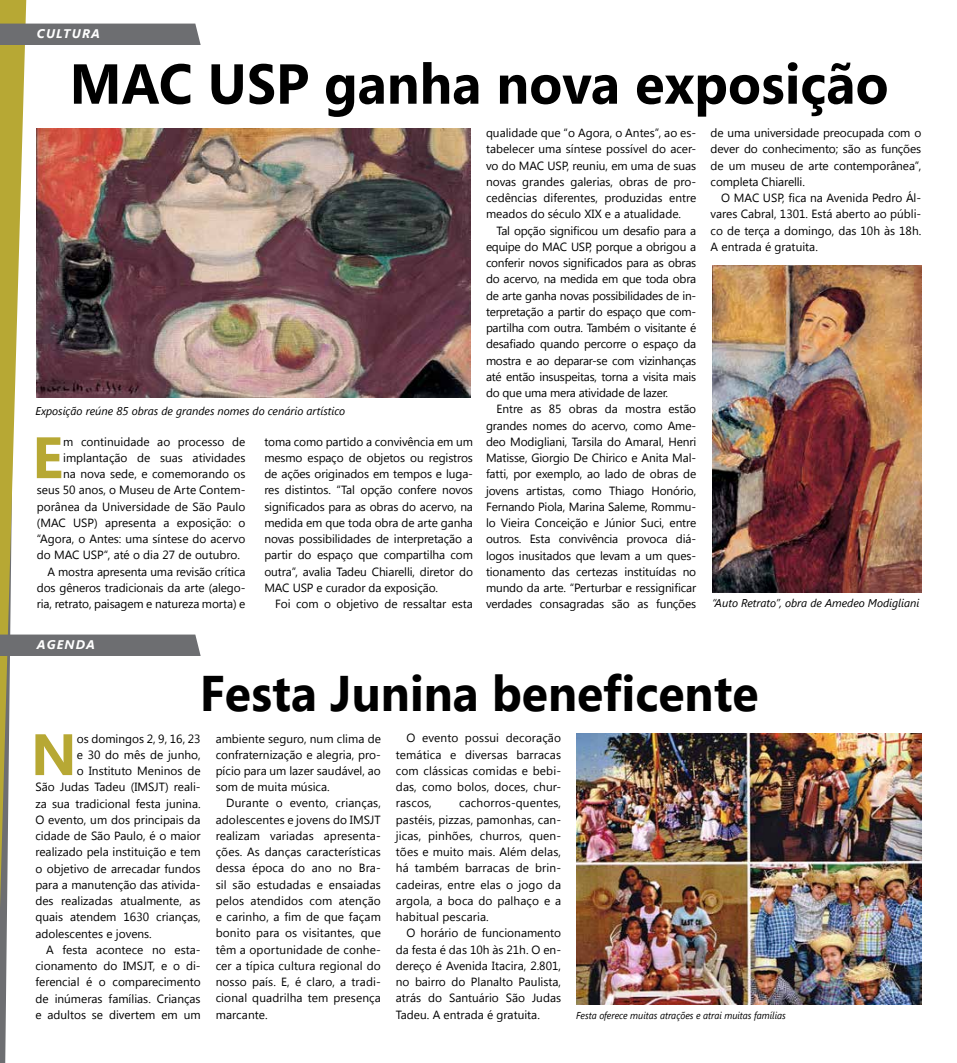
<style>
.page{position:relative;width:957px;height:1063px;background:#fff}
.page>*{position:absolute;margin:0;border:0;box-sizing:border-box;transform-origin:0 0}
.t1{font:700 58.25px "Segoe UI";color:#b7a834}
.t2{font:700 56.25px "Segoe UI";color:#000;scale:.96 1}
.t3{font:700 50px "Segoe UI";color:#000;scale:.96 1}
.t4{font:italic 700 12.5px "Segoe UI";letter-spacing:.1em;color:#fff}
.t5{font:11.88px/16.2px "Segoe UI";color:#000;text-align:justify}
.t6{font:italic 11.25px "Segoe UI";color:#000}
.t7{font:italic 10px "Segoe UI";color:#000;scale:.93 1}
</style>
<div class="page">
<svg style="left:0;top:0;width:201px;height:1063px"></svg>
<img style="left:576px;top:734px;width:345px;height:271px">
<img style="left:37px;top:129px;width:433px;height:268px">
<img style="left:712px;top:265px;width:209px;height:327px">
<p class="t4" style="left:37px;top:25px;width:65px">CULTURA</p>
<h2 class="t2" style="left:70px;top:44px;width:854px">MAC USP ganha nova exposição</h2>
<p class="t6" style="left:35px;top:403px;width:311px">Exposição reúne 85 obras de grandes nomes do cenário artístico</p>
<h1 class="t1" style="left:32px;top:416px;width:33px">E</h1>
<p class="t5" style="left:63px;top:433px;width:184px">m continuidade ao processo de</p>
<p class="t5" style="left:63px;top:449px;width:184px">implantação de suas atividades</p>
<p class="t5" style="left:63px;top:465px;width:184px">na nova sede, e comemorando os</p>
<p class="t5" style="left:37px;top:482px;width:210px">seus 50 anos, o Museu de Arte Contem-</p>
<p class="t5" style="left:37px;top:498px;width:210px">porânea da Universidade de São Paulo</p>
<p class="t5" style="left:37px;top:514px;width:210px">(MAC USP) apresenta a exposição: o</p>
<p class="t5" style="left:37px;top:530px;width:210px">“Agora, o Antes: uma síntese do acervo</p>
<p class="t5" style="left:37px;top:547px;width:205px">do MAC USP“, até o dia 27 de outubro.</p>
<p class="t5" style="left:47px;top:563px;width:199px">A mostra apresenta uma revisão crítica</p>
<p class="t5" style="left:37px;top:579px;width:210px">dos gêneros tradicionais da arte (alego-</p>
<p class="t5" style="left:37px;top:595px;width:210px">ria, retrato, paisagem e natureza morta) e</p>
<p class="t4" style="left:37px;top:636px;width:60px">AGENDA</p>
<p class="t5" style="left:264px;top:433px;width:210px">toma como partido a convivência em um mesmo espaço de objetos ou registros de ações originados em tempos e luga&shy;res distintos. “Tal opção confere novos significados para as obras do acervo, na medida em que toda obra de arte ganha novas possibilidades de interpretação a partir do espaço que compartilha com outra”, avalia Tadeu Chiarelli, diretor do MAC USP e curador da exposição.</p>
<p class="t5" style="left:275px;top:595px;width:199px">Foi com o objetivo de ressaltar esta</p>
<p class="t5" style="left:486px;top:124px;width:212px">qualidade que “o Agora, o Antes”, ao es&shy;tabelecer uma síntese possível do acer&shy;vo do MAC USP, reuniu, em uma de suas novas grandes galerias, obras de pro&shy;cedências diferentes, produzidas entre meados do século XIX e a atualidade.</p>
<p class="t5" style="left:486px;top:222px;width:212px;text-indent:11px">Tal opção significou um desafio para a equipe do MAC USP, porque a obrigou a conferir novos significados para as obras do acervo, na medida em que toda obra de arte ganha novas possibilidades de in&shy;terpretação a partir do espaço que com&shy;partilha com outra. Também o visitante é desafiado quando percorre o espaço da mostra e ao deparar-se com vizinhanças até então insuspeitas, torna a visita mais do que uma mera atividade de lazer.</p>
<p class="t5" style="left:486px;top:401px;width:212px;text-indent:11px">Entre as 85 obras da mostra estão grandes nomes do acervo, como Ame&shy;deo Modigliani, Tarsila do Amaral, Henri Matisse, Giorgio De Chirico e Anita Mal&shy;fatti, por exemplo, ao lado de obras de jovens artistas, como Thiago Honório, Fernando Piola, Marina Saleme, Rommu&shy;lo Vieira Conceição e Júnior Suci, entre outros. Esta convivência provoca diá&shy;logos inusitados que levam a um ques&shy;tionamento das certezas instituídas no mundo da arte. “Perturbar e ressignificar verdades consagradas são as funções</p>
<p class="t5" style="left:710px;top:124px;width:212px">de uma universidade preocupada com o dever do conhecimento; são as funções de um museu de arte contemporânea”, completa Chiarelli.</p>
<p class="t5" style="left:710px;top:189px;width:212px;text-indent:11px">O MAC USP, fica na Avenida Pedro Ál&shy;vares Cabral, 1301. Está aberto ao públi&shy;co de terça a domingo, das 10h às 18h.<br>A entrada é gratuita.</p>
<p class="t6" style="left:712px;top:596px;width:209px">“Auto Retrato”, obra de Amedeo Modigliani</p>
<h3 class="t3" style="left:200px;top:658px;width:583px">Festa Junina beneficente</h3>
<h1 class="t1" style="left:31px;top:713px;width:48px">N</h1>
<p class="t5" style="left:77px;top:730px;width:125px">os domingos 2, 9, 16, 23</p>
<p class="t5" style="left:77px;top:746px;width:125px">e 30 do mês de junho,</p>
<p class="t5" style="left:77px;top:762px;width:125px">o Instituto Meninos de</p>
<p class="t5" style="left:35px;top:778px;width:167px">São Judas Tadeu (IMSJT) reali-</p>
<p class="t5" style="left:35px;top:795px;width:167px">za sua tradicional festa junina.</p>
<p class="t5" style="left:35px;top:811px;width:167px">O evento, um dos principais da</p>
<p class="t5" style="left:35px;top:827px;width:167px">cidade de São Paulo, é o maior</p>
<p class="t5" style="left:35px;top:843px;width:167px">realizado pela instituição e tem</p>
<p class="t5" style="left:35px;top:860px;width:167px">o objetivo de arrecadar fundos</p>
<p class="t5" style="left:35px;top:876px;width:167px">para a manutenção das ativida-</p>
<p class="t5" style="left:35px;top:892px;width:167px">des realizadas atualmente, as</p>
<p class="t5" style="left:35px;top:908px;width:167px">quais atendem 1630 crianças,</p>
<p class="t5" style="left:35px;top:925px;width:118px">adolescentes e jovens.</p>
<p class="t5" style="left:46px;top:941px;width:156px">A festa acontece no esta-</p>
<p class="t5" style="left:35px;top:957px;width:167px">cionamento do IMSJT, e o di-</p>
<p class="t5" style="left:35px;top:973px;width:167px">ferencial é o comparecimento</p>
<p class="t5" style="left:35px;top:990px;width:167px">de inúmeras famílias. Crianças</p>
<p class="t5" style="left:35px;top:1006px;width:167px">e adultos se divertem em um</p>
<p class="t5" style="left:216px;top:730px;width:167px">ambiente seguro, num clima de confraternização e alegria, pro&shy;pício para um lazer saudável, ao som de muita música.</p>
<p class="t5" style="left:216px;top:795px;width:167px;text-indent:11px">Durante o evento, crianças, adolescentes e jovens do IMSJT realizam variadas apresenta&shy;ções. As danças características dessa época do ano no Bra&shy;sil são estudadas e ensaiadas pelos atendidos com atenção e carinho, a fim de que façam bonito para os visitantes, que têm a oportunidade de conhe&shy;cer a típica cultura regional do nosso país. E, é claro, a tradi&shy;cional quadrilha tem presença marcante.</p>
<p class="t5" style="left:396px;top:730px;width:167px;text-indent:11px">O evento possui decoração temática e diversas barracas com clássicas comidas e bebi&shy;das, como bolos, doces, chur&shy;rascos,</p>
<p class="t5" style="left:396px;top:795px;width:167px;text-indent:63px">cachorros-quentes, pastéis, pizzas, pamonhas, can&shy;jicas, pinhões, churros, quen&shy;tões e muito mais. Além delas, há também barracas de brin&shy;cadeiras, entre elas o jogo da argola, a boca do palhaço e a habitual pescaria.</p>
<p class="t5" style="left:396px;top:925px;width:167px;text-indent:11px">O horário de funcionamento da festa é das 10h às 21h. O en&shy;dereço é Avenida Itacira, 2.801, no bairro do Planalto Paulista, atrás do Santuário São Judas Tadeu. A entrada é gratuita.</p>
<p class="t7" style="left:576px;top:1008px;width:227px">Festa oferece muitas atrações e atrai muitas famílias</p>
</div>
